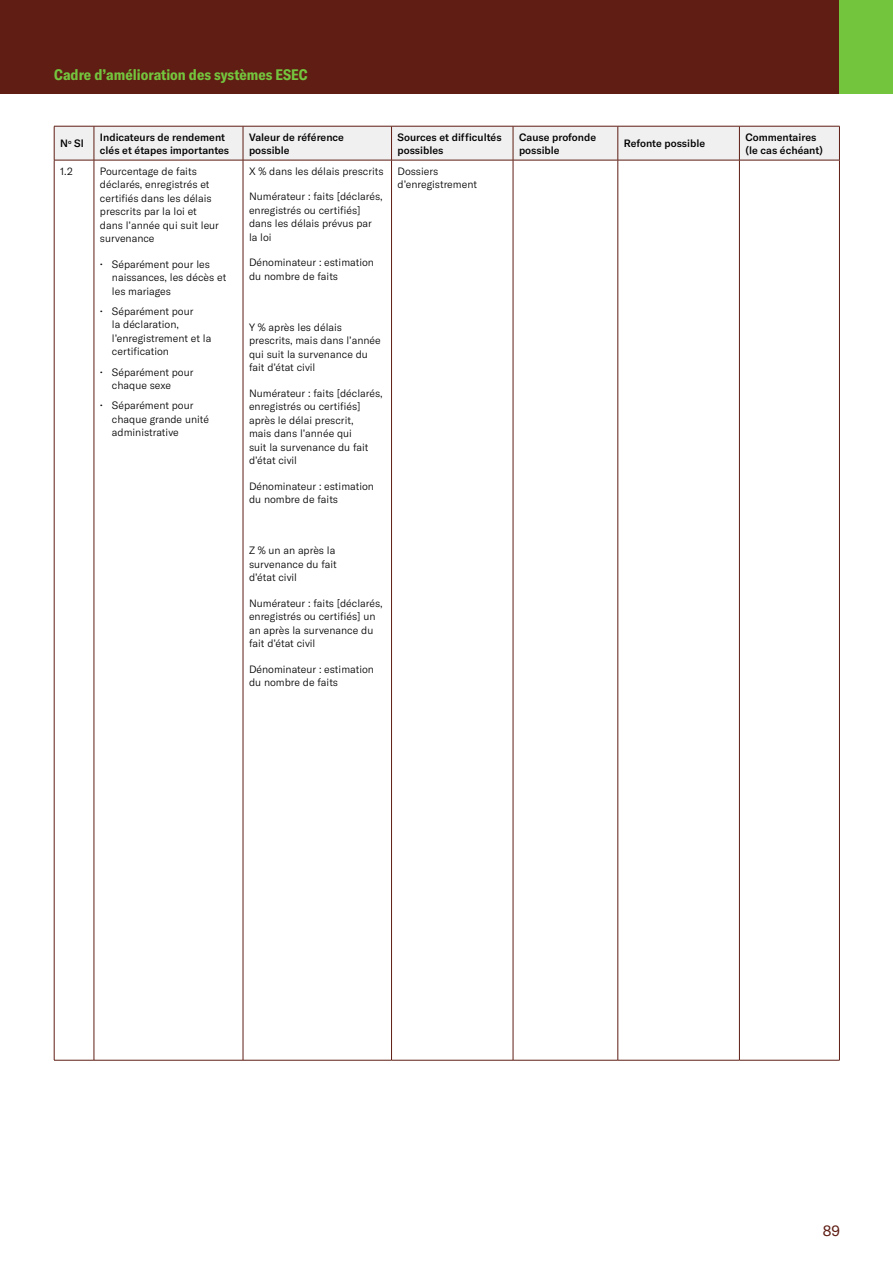
<style>
.page{position:relative;width:893px;height:1263px;background:#fff}
.page>*{position:absolute;margin:0;border:0;box-sizing:border-box;transform-origin:0 0}
.t1{font:700 condensed 15px "GT America";color:#74c53e}
.t2{font:15px "GT America";color:#5f1d14}
.Body{font:300 10.5px/13.5px "GT America";color:#000}
.Body-2{font:500 10.5px/13.5px "GT America";color:#000}
</style>
<div class="page">
<div style="left:0;top:0;width:839px;height:94px;background:#5f1d14"></div>
<div style="left:839px;top:0;width:54px;height:94px;background:#74c53e"></div>
<div style="left:55px;top:127px;width:784px;height:33px;background:#f0f0f0"></div>
<hr style="left:54px;top:126px;width:1px;height:34px;background:#5f1d14">
<hr style="left:54px;top:126px;width:40px;height:1px;background:#5f1d14">
<hr style="left:94px;top:126px;width:149px;height:1px;background:#5f1d14">
<hr style="left:243px;top:126px;width:149px;height:1px;background:#5f1d14">
<hr style="left:392px;top:126px;width:121px;height:1px;background:#5f1d14">
<hr style="left:513px;top:126px;width:105px;height:1px;background:#5f1d14">
<hr style="left:618px;top:126px;width:121px;height:1px;background:#5f1d14">
<hr style="left:739px;top:126px;width:101px;height:1px;background:#5f1d14">
<hr style="left:94px;top:126px;width:1px;height:34px;background:#5f1d14">
<hr style="left:243px;top:126px;width:1px;height:34px;background:#5f1d14">
<hr style="left:391px;top:126px;width:1px;height:34px;background:#5f1d14">
<hr style="left:513px;top:126px;width:1px;height:34px;background:#5f1d14">
<hr style="left:618px;top:126px;width:1px;height:34px;background:#5f1d14">
<hr style="left:739px;top:126px;width:1px;height:34px;background:#5f1d14">
<hr style="left:839px;top:126px;width:1px;height:34px;background:#5f1d14">
<hr style="left:54px;top:160px;width:40px;height:1px;background:#5f1d14">
<hr style="left:94px;top:160px;width:149px;height:1px;background:#5f1d14">
<hr style="left:243px;top:160px;width:149px;height:1px;background:#5f1d14">
<hr style="left:392px;top:160px;width:121px;height:1px;background:#5f1d14">
<hr style="left:513px;top:160px;width:105px;height:1px;background:#5f1d14">
<hr style="left:618px;top:160px;width:121px;height:1px;background:#5f1d14">
<hr style="left:739px;top:160px;width:101px;height:1px;background:#5f1d14">
<hr style="left:54px;top:160px;width:1px;height:900px;background:#5f1d14">
<hr style="left:94px;top:160px;width:1px;height:900px;background:#5f1d14">
<hr style="left:243px;top:160px;width:1px;height:900px;background:#5f1d14">
<hr style="left:391px;top:160px;width:1px;height:900px;background:#5f1d14">
<hr style="left:513px;top:160px;width:1px;height:900px;background:#5f1d14">
<hr style="left:618px;top:160px;width:1px;height:900px;background:#5f1d14">
<hr style="left:739px;top:160px;width:1px;height:900px;background:#5f1d14">
<hr style="left:839px;top:160px;width:1px;height:900px;background:#5f1d14">
<hr style="left:54px;top:1060px;width:40px;height:1px;background:#5f1d14">
<hr style="left:94px;top:1060px;width:149px;height:1px;background:#5f1d14">
<hr style="left:243px;top:1060px;width:149px;height:1px;background:#5f1d14">
<hr style="left:392px;top:1060px;width:121px;height:1px;background:#5f1d14">
<hr style="left:513px;top:1060px;width:105px;height:1px;background:#5f1d14">
<hr style="left:618px;top:1060px;width:121px;height:1px;background:#5f1d14">
<hr style="left:739px;top:1060px;width:101px;height:1px;background:#5f1d14">
<h1 class="t1" style="left:54px;top:65px;width:255px">Cadre d’amélioration des systèmes ESEC</h1>
<p class="Body-2" style="left:60px;top:137px;width:25px">N<sup>o</sup> Sl</p>
<p class="Body-2" style="left:100px;top:130px;width:131px">Indicateurs de rendement clés et étapes importantes</p>
<p class="Body-2" style="left:249px;top:130px;width:97px">Valeur de référence possible</p>
<p class="Body-2" style="left:398px;top:130px;width:106px">Sources et difficultés possibles</p>
<p class="Body-2" style="left:519px;top:130px;width:79px">Cause profonde possible</p>
<p class="Body-2" style="left:624px;top:137px;width:83px">Refonte possible</p>
<p class="Body-2" style="left:745px;top:130px;width:79px">Commentaires (le cas échéant)</p>
<p class="Body" style="left:60px;top:164px;width:14px">1.2</p>
<p class="Body" style="left:100px;top:164px;width:121px">Pourcentage de faits déclarés, enregistrés et certifiés dans les délais prescrits par la loi et dans l’année qui suit leur survenance</p>
<p class="Body" style="left:112px;top:257px;width:116px;text-indent:-12px">• Séparément pour les naissances, les décès et les mariages</p>
<p class="Body" style="left:112px;top:304px;width:101px;text-indent:-12px">• Séparément pour<br>la déclaration, l’enregistrement et la certification</p>
<p class="Body" style="left:112px;top:365px;width:83px;text-indent:-12px">• Séparément pour chaque sexe</p>
<p class="Body" style="left:112px;top:399px;width:99px;text-indent:-12px">• Séparément pour chaque grande unité administrative</p>
<p class="Body" style="left:249px;top:164px;width:136px">X % dans les délais prescrits</p>
<p class="Body" style="left:249px;top:190px;width:135px">Numérateur : faits [déclarés, enregistrés ou certifiés] dans les délais prévus par la loi</p>
<p class="Body" style="left:249px;top:256px;width:127px">Dénominateur : estimation du nombre de faits</p>
<p class="Body" style="left:398px;top:164px;width:81px">Dossiers d’enregistrement</p>
<p class="Body" style="left:249px;top:320px;width:133px">Y % après les délais prescrits, mais dans l’année qui suit la survenance du fait d’état civil</p>
<p class="Body" style="left:249px;top:386px;width:135px">Numérateur : faits [déclarés, enregistrés ou certifiés] après le délai prescrit,<br>mais dans l’année qui<br>suit la survenance du fait d’état civil</p>
<p class="Body" style="left:249px;top:479px;width:127px">Dénominateur : estimation du nombre de faits</p>
<p class="Body" style="left:249px;top:544px;width:89px">Z % un an après la survenance du fait d’état civil</p>
<p class="Body" style="left:249px;top:596px;width:135px">Numérateur : faits [déclarés, enregistrés ou certifiés] un an après la survenance du fait d’état civil</p>
<p class="Body" style="left:249px;top:662px;width:127px">Dénominateur : estimation du nombre de faits</p>
<h1 class="t2" style="left:823px;top:1222px;width:19px">89</h1>
</div>
